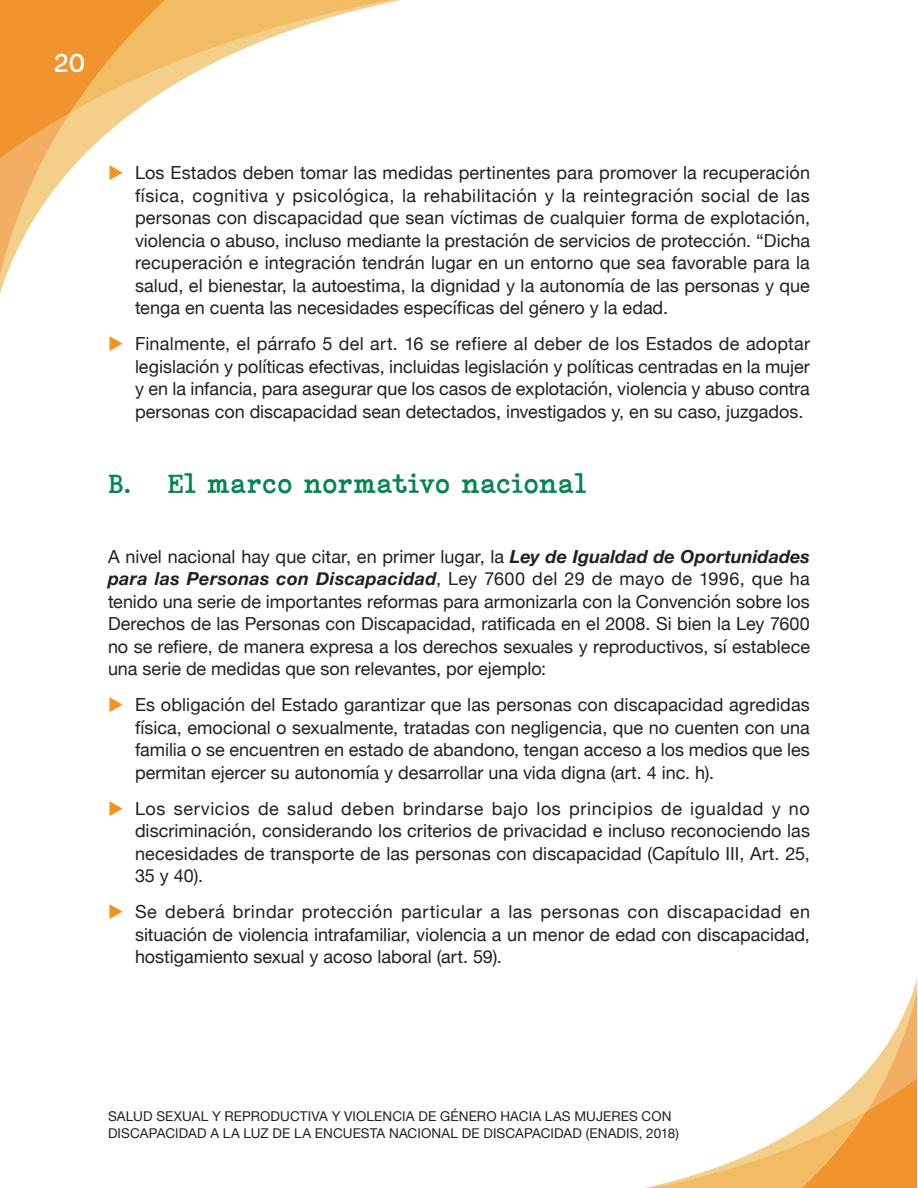
<style>
.page{position:relative;width:918px;height:1188px;background:#fff}
.page>*{position:absolute;margin:0;border:0;box-sizing:border-box;transform-origin:0 0}
.t1{font:27px "Coronette";letter-spacing:-.005em;color:#00874d}
.t2{font:27px "Coronette";color:#fff}
.t3{font:18px/22.5px "Helvetica Neue";color:#231f20;text-align:justify}
.t4{font:13.5px/16.5px "Helvetica Neue";letter-spacing:.01em;color:#231f20}
.s1{font-weight:700;font-style:italic}
</style>
<div class="page">
<svg style="left:179px;top:0;width:221px;height:82px"></svg>
<svg style="left:646px;top:980px;width:271px;height:208px"></svg>
<svg style="left:0;top:0;width:179px;height:293px"></svg>
<h1 class="t2" style="left:54px;top:47px;width:33px">20</h1>
<p class="t3" style="left:135px;top:163px;width:677px">Los Estados deben tomar las medidas pertinentes para promover la recuperación física, cognitiva y psicológica, la rehabilitación y la reintegración social de las personas con discapacidad que sean víctimas de cualquier forma de explotación, violencia o abuso, incluso mediante la prestación de servicios de protección. “Dicha recuperación e integración tendrán lugar en un entorno que sea favorable para la salud, el bienestar, la autoestima, la dignidad y la autonomía de las personas y que tenga en cuenta las necesidades específicas del género y la edad.</p>
<p class="t3" style="left:135px;top:334px;width:677px">Finalmente, el párrafo 5 del art. 16 se refiere al deber de los Estados de adoptar legislación y políticas efectivas, incluidas legislación y políticas centradas en la mujer y en la infancia, para asegurar que los casos de explotación, violencia y abuso contra personas con discapacidad sean detectados, investigados y, en su caso, juzgados.</p>
<h1 class="t1" style="left:108px;top:467px;width:480px">B. El marco normativo nacional</h1>
<p class="t3" style="left:108px;top:546px;width:704px">A nivel nacional hay que citar, en primer lugar, la <span class="s1">Ley de Igualdad de Oportunidades para las Personas con Discapacidad</span>, Ley 7600 del 29 de mayo de 1996, que ha tenido una serie de importantes reformas para armonizarla con la Convención sobre los Derechos de las Personas con Discapacidad, ratificada en el 2008. Si bien la Ley 7600 no se refiere, de manera expresa a los derechos sexuales y reproductivos, sí establece una serie de medidas que son relevantes, por ejemplo:</p>
<p class="t3" style="left:135px;top:694px;width:676px">Es obligación del Estado garantizar que las personas con discapacidad agredidas física, emocional o sexualmente, tratadas con negligencia, que no cuenten con una familia o se encuentren en estado de abandono, tengan acceso a los medios que les permitan ejercer su autonomía y desarrollar una vida digna (art. 4 inc. h).</p>
<p class="t3" style="left:135px;top:798px;width:677px">Los servicios de salud deben brindarse bajo los principios de igualdad y no discriminación, considerando los criterios de privacidad e incluso reconociendo las necesidades de transporte de las personas con discapacidad (Capítulo III, Art. 25, 35 y 40).</p>
<p class="t3" style="left:135px;top:901px;width:677px">Se deberá brindar protección particular a las personas con discapacidad en situación de violencia intrafamiliar, violencia a un menor de edad con discapacidad, hostigamiento sexual y acoso laboral (art. 59).</p>
<p class="t4" style="left:108px;top:1109px;width:572px">SALUD SEXUAL Y REPRODUCTIVA Y VIOLENCIA DE GÉNERO HACIA LAS MUJERES CON<br>DISCAPACIDAD A LA LUZ DE LA ENCUESTA NACIONAL DE DISCAPACIDAD (ENADIS, 2018)</p>
</div>
